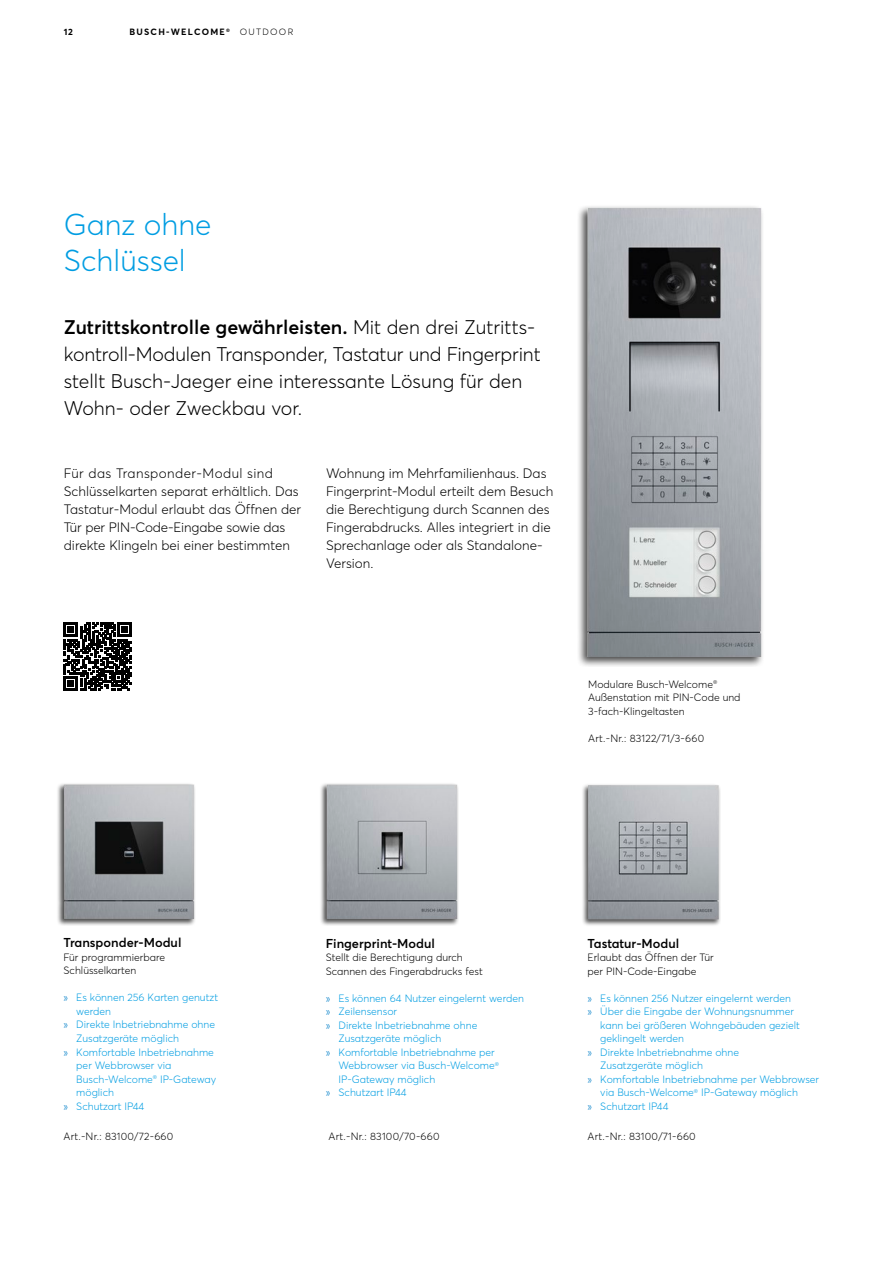
<style>
.page{position:relative;width:893px;height:1263px;background:#fff}
.page>*{position:absolute;margin:0;border:0;box-sizing:border-box;transform-origin:0 0}
.t1{font:300 30px/36px "Averta";color:#009de2}
.t2{font:300 19.5px/27px "Averta";letter-spacing:-.01em;color:#000}
.t3{font:300 13.5px/18px "Averta";color:#000}
.t4{font:600 12.75px "Averta";color:#000}
.t5{font:300 10.5px "Averta";color:#009de2}
.t6{font:300 10.5px/13.5px "Averta";color:#000}
.t7{font:300 10.5px "Averta";letter-spacing:.02em;color:#000}
.t8{font:700 9px "Averta";letter-spacing:.135em;color:#000}
.s1{font-weight:300}
.s2{font-weight:600}
.s3{color:#007fc8}
</style>
<div class="page">
<div style="left:56px;top:783px;width:140px;height:143px;background:#000;opacity:.7"></div>
<img style="left:64px;top:784px;width:130px;height:135px">
<div style="left:319px;top:782px;width:140px;height:144px;background:#000;opacity:.7"></div>
<img style="left:326px;top:784px;width:131px;height:135px">
<div style="left:581px;top:783px;width:140px;height:143px;background:#000;opacity:.7"></div>
<img style="left:588px;top:785px;width:131px;height:134px">
<div style="left:577px;top:205px;width:188px;height:462px;background:#000;opacity:.7"></div>
<img style="left:588px;top:208px;width:173px;height:449px">
<svg style="left:63px;top:622px;width:69px;height:69px"></svg>
<p class="t8" style="left:64px;top:26px;width:11px">12</p>
<p class="t8" style="left:129px;top:26px;width:166px">BUSCH-WELCOME<sup>®</sup> <span class="s1">OUTDOOR</span></p>
<h1 class="t1" style="left:64px;top:206px;width:149px">Ganz ohne<br>Schlüssel</h1>
<h2 class="t2" style="left:64px;top:313px;width:478px"><span class="s2">Zutrittskontrolle gewährleisten.</span> Mit den drei Zutritts&shy;kontroll-Modulen Transponder, Tastatur und Fingerprint stellt Busch-Jaeger eine interessante Lösung für den Wohn- oder Zweckbau vor.</h2>
<p class="t3" style="left:64px;top:464px;width:239px">Für das Transponder-Modul sind Schlüsselkarten separat erhältlich. Das Tastatur-Modul erlaubt das Öffnen der Tür per PIN-Code-Eingabe sowie das direkte Klingeln bei einer bestimmten</p>
<p class="t3" style="left:326px;top:464px;width:229px">Wohnung im Mehrfamilienhaus. Das<br>Fingerprint-Modul erteilt dem Besuch die Berechtigung durch Scannen des<br>Fingerabdrucks. Alles integriert in die<br>Sprechanlage oder als Standalone-<br>Version.</p>
<p class="t6" style="left:588px;top:677px;width:154px">Modulare Busch-Welcome<sup>®<br></sup>Außenstation mit PIN-Code und<br>3-fach-Klingeltasten</p>
<p class="t7" style="left:588px;top:731px;width:117px">Art.-Nr.: 83122/71/3-660</p>
<p class="t4" style="left:64px;top:935px;width:119px">Transponder-Modul</p>
<p class="t6" style="left:64px;top:950px;width:103px">Für programmierbare<br>Schlüsselkarten</p>
<p class="t5" style="left:64px;top:991px;width:156px"><span class="s3">»</span> Es können 256 Karten genutzt</p>
<p class="t5" style="left:76px;top:1005px;width:36px">werden</p>
<p class="t5" style="left:64px;top:1018px;width:153px"><span class="s3">»</span> Direkte Inbetriebnahme ohne</p>
<p class="t5" style="left:76px;top:1032px;width:104px">Zusatzgeräte möglich</p>
<p class="t5" style="left:64px;top:1045px;width:152px"><span class="s3">»</span> Komfortable Inbetriebnahme</p>
<p class="t5" style="left:76px;top:1059px;width:97px">per Webbrowser via</p>
<p class="t5" style="left:76px;top:1072px;width:141px">Busch-Welcome<sup>®</sup> IP-Gateway</p>
<p class="t5" style="left:76px;top:1086px;width:39px">möglich</p>
<p class="t5" style="left:64px;top:1099px;width:82px"><span class="s3">»</span> Schutzart IP44</p>
<p class="t4" style="left:326px;top:935px;width:111px">Fingerprint-Modul</p>
<p class="t6" style="left:326px;top:950px;width:159px">Stellt die Berechtigung durch<br>Scannen des Fingerabdrucks fest</p>
<p class="t5" style="left:326px;top:991px;width:200px"><span class="s3">»</span> Es können 64 Nutzer eingelernt werden</p>
<p class="t5" style="left:326px;top:1005px;width:73px"><span class="s3">»</span> Zeilensensor</p>
<p class="t5" style="left:326px;top:1018px;width:153px"><span class="s3">»</span> Direkte Inbetriebnahme ohne</p>
<p class="t5" style="left:339px;top:1032px;width:104px">Zusatzgeräte möglich</p>
<p class="t5" style="left:326px;top:1045px;width:171px"><span class="s3">»</span> Komfortable Inbetriebnahme per</p>
<p class="t5" style="left:339px;top:1059px;width:162px">Webbrowser via Busch-Welcome<sup>®</sup></p>
<p class="t5" style="left:339px;top:1072px;width:98px">IP-Gateway möglich</p>
<p class="t5" style="left:326px;top:1086px;width:82px"><span class="s3">»</span> Schutzart IP44</p>
<p class="t4" style="left:588px;top:935px;width:93px">Tastatur-Modul</p>
<p class="t6" style="left:588px;top:950px;width:128px">Erlaubt das Öffnen der Tür per PIN-Code-Eingabe</p>
<p class="t5" style="left:588px;top:991px;width:205px"><span class="s3">»</span> Es können 256 Nutzer eingelernt werden</p>
<p class="t5" style="left:588px;top:1005px;width:208px"><span class="s3">»</span> Über die Eingabe der Wohnungsnummer</p>
<p class="t5" style="left:600px;top:1018px;width:201px">kann bei größeren Wohngebäuden gezielt</p>
<p class="t5" style="left:600px;top:1032px;width:85px">geklingelt werden</p>
<p class="t5" style="left:588px;top:1045px;width:153px"><span class="s3">»</span> Direkte Inbetriebnahme ohne</p>
<p class="t5" style="left:600px;top:1059px;width:104px">Zusatzgeräte möglich</p>
<p class="t5" style="left:588px;top:1072px;width:233px"><span class="s3">»</span> Komfortable Inbetriebnahme per Webbrowser</p>
<p class="t5" style="left:600px;top:1086px;width:199px">via Busch-Welcome<sup>®</sup> IP-Gateway möglich</p>
<p class="t5" style="left:588px;top:1099px;width:82px"><span class="s3">»</span> Schutzart IP44</p>
<p class="t7" style="left:64px;top:1130px;width:111px">Art.-Nr.: 83100/72-660</p>
<p class="t7" style="left:329px;top:1130px;width:113px">Art.-Nr.: 83100/70-660</p>
<p class="t7" style="left:588px;top:1130px;width:110px">Art.-Nr.: 83100/71-660</p>
</div>
